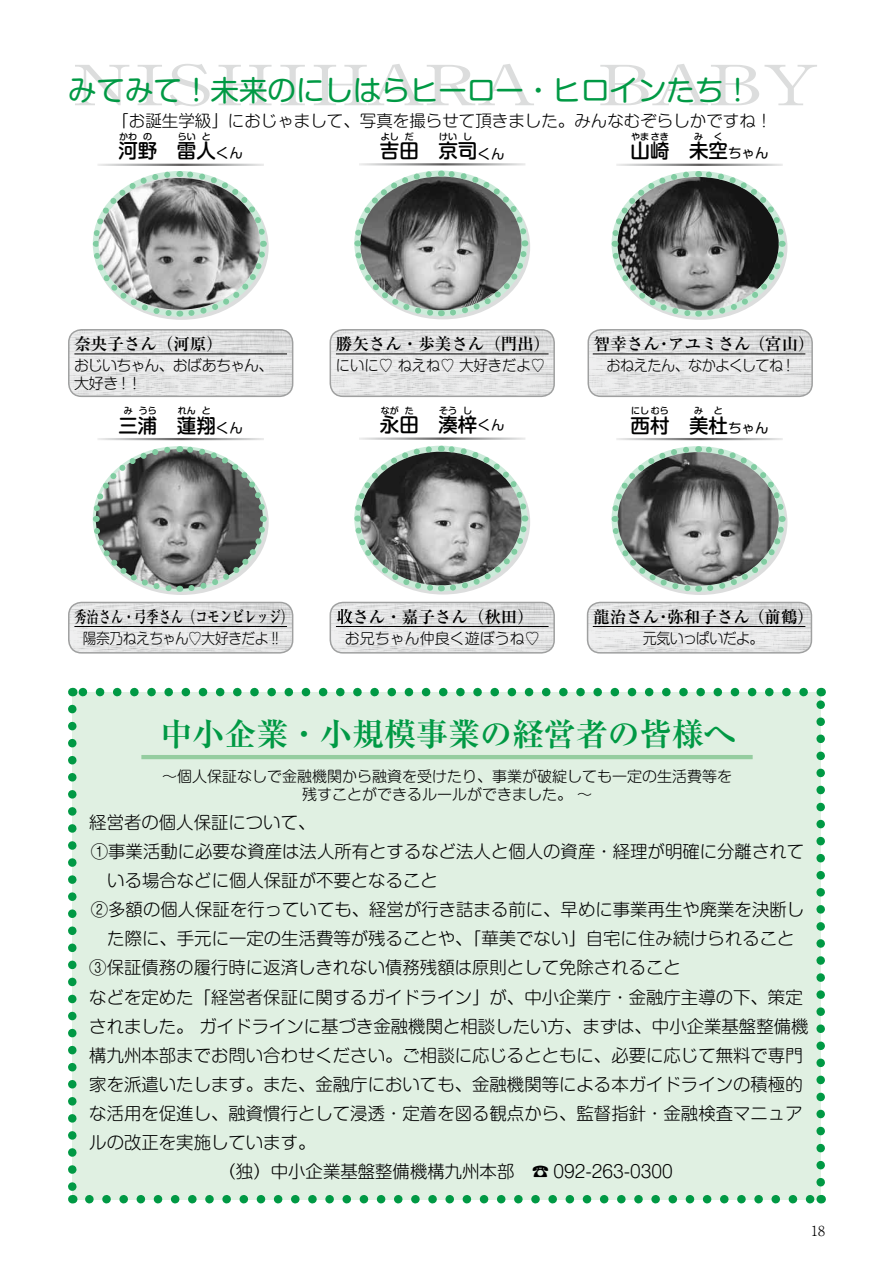
<style>
.page{position:relative;width:893px;height:1263px;background:#fff}
.page>*{position:absolute;margin:0;border:0;box-sizing:border-box;transform-origin:0 0}
.t1{font:700 31.95px "Ryumin Pr 6";color:#094}
.t2{font:28.5px "Shin M Go Pro";color:#094}
.t3{font:500 19.5px "Shin M Go Pro";color:#000}
.t4{font:300 17.4px "Shin M Go Pro";color:#000}
.t5{font:700 16.5px "Ryumin Pr 6";color:#000}
.t6{font:300 16.5px "Shin M Go Pro";color:#000}
.t7{font:700 16.5px "Ryumin Pr 6";color:#000;scale:.74 1}
.t8{font:300 15px/18px "Shin M Go Pro";color:#000;text-align:center}
.t9{font:300 15px "Shin M Go Pro";letter-spacing:-.035em;color:#000;scale:.92 1}
.t10{font:300 15px/18px "Shin M Go Pro";letter-spacing:-.06em;color:#000}
.t11{font:300 15px "Shin M Go Pro";letter-spacing:-.04em;color:#000;scale:.95 1}
.t12{font:300 15px "Shin M Go Pro";color:#000;scale:.95 1}
.t13{font:300 15px "Shin M Go Pro";letter-spacing:-.035em;color:#000;scale:.93 1}
.t14{font:300 13.8px "Ryumin Pr 6";color:#000}
.t15{font:13.5px "Shin M Go Pro";color:#000}
.t16{font:500 9px "Shin M Go Pro";color:#000}
</style>
<div class="page">
<div style="left:72px;top:692px;width:749px;height:507px;background:#e0f0e2"></div>
<svg style="left:89px;top:1195px;width:723px;height:8px"></svg>
<svg style="left:81px;top:688px;width:723px;height:8px"></svg>
<svg style="left:68px;top:709px;width:9px;height:494px"></svg>
<svg style="left:816px;top:688px;width:9px;height:494px"></svg>
<img style="left:590px;top:330px;width:222px;height:66px">
<div style="left:587px;top:329px;width:226px;height:68px;border:2px solid #9fa0a0;border-radius:13px"></div>
<img style="left:330px;top:330px;width:224px;height:66px">
<div style="left:330px;top:329px;width:225px;height:68px;border:2px solid #9fa0a0;border-radius:13px"></div>
<img style="left:69px;top:330px;width:224px;height:66px">
<div style="left:68px;top:329px;width:225px;height:68px;border:2px solid #9fa0a0;border-radius:13px"></div>
<img style="left:330px;top:602px;width:224px;height:51px">
<div style="left:330px;top:602px;width:225px;height:52px;border:2px solid #9fa0a0;border-radius:13px"></div>
<img style="left:588px;top:602px;width:223px;height:49px">
<div style="left:587px;top:602px;width:225px;height:52px;border:2px solid #9fa0a0;border-radius:13px"></div>
<img style="left:69px;top:602px;width:224px;height:49px">
<div style="left:68px;top:602px;width:225px;height:52px;border:2px solid #9fa0a0;border-radius:13px"></div>
<hr style="left:74px;top:626px;width:213px;height:1px;background:#000">
<hr style="left:336px;top:626px;width:213px;height:1px;background:#000">
<hr style="left:593px;top:626px;width:212px;height:1px;background:#000">
<hr style="left:593px;top:354px;width:212px;height:1px;background:#000">
<hr style="left:336px;top:354px;width:213px;height:1px;background:#000">
<hr style="left:74px;top:354px;width:213px;height:1px;background:#000">
<svg style="left:75px;top:64px;width:742px;height:42px"></svg>
<svg style="left:92px;top:171px;width:177px;height:149px"></svg>
<img style="left:99px;top:178px;width:161px;height:132px">
<svg style="left:611px;top:171px;width:177px;height:149px"></svg>
<svg style="left:354px;top:170px;width:176px;height:149px"></svg>
<svg style="left:92px;top:446px;width:177px;height:149px"></svg>
<svg style="left:611px;top:446px;width:177px;height:149px"></svg>
<svg style="left:354px;top:445px;width:176px;height:149px"></svg>
<hr style="left:141px;top:755px;width:612px;height:4px;background:#95cda0">
<svg style="left:337px;top:609px;width:16px;height:15px"></svg>
<h2 class="t2" style="left:68px;top:67px;width:686px">みてみて！未来のにしはらヒーロー・ヒロインたち!</h2>
<p class="t6" style="left:112px;top:107px;width:662px">「お誕生学級」におじゃまして、写真を撮らせて頂きました。みんなむぞらしかですね!</p>
<p class="t3" style="left:118px;top:135px;width:40px">河野</p>
<p class="t16" style="left:381px;top:129px;width:19px">よし</p>
<p class="t16" style="left:405px;top:129px;width:10px">だ</p>
<p class="t16" style="left:439px;top:129px;width:19px">けい</p>
<p class="t16" style="left:463px;top:129px;width:10px">し</p>
<p class="t16" style="left:178px;top:129px;width:19px">らい</p>
<p class="t16" style="left:202px;top:129px;width:10px">と</p>
<p class="t16" style="left:631px;top:129px;width:39px">やまさき</p>
<p class="t16" style="left:119px;top:129px;width:19px">かわ</p>
<p class="t16" style="left:143px;top:129px;width:10px">の</p>
<p class="t16" style="left:694px;top:129px;width:10px">み</p>
<p class="t16" style="left:714px;top:129px;width:10px">く</p>
<p class="t3" style="left:380px;top:135px;width:41px">吉田</p>
<p class="t3" style="left:438px;top:135px;width:40px">京司</p>
<p class="t3" style="left:630px;top:135px;width:40px">山崎</p>
<p class="t3" style="left:689px;top:135px;width:40px">未空</p>
<p class="t3" style="left:177px;top:135px;width:40px">雷人</p>
<p class="t15" style="left:728px;top:142px;width:42px">ちゃん</p>
<p class="t15" style="left:216px;top:142px;width:28px">くん</p>
<p class="t15" style="left:477px;top:143px;width:28px">くん</p>
<p class="t5" style="left:74px;top:331px;width:150px">奈央子さん（河原(</p>
<p class="t10" style="left:127px;top:355px;width:148px;text-indent:-53px">おじいちゃん、おばあちゃん、!</p>
<p class="t8" style="left:74px;top:373px;width:46px">大好き</p>
<p class="t8" style="left:116px;top:373px;width:17px">!</p>
<p class="t5" style="left:336px;top:331px;width:216px">勝矢さん・歩美さん（門出(</p>
<p class="t12" style="left:336px;top:353px;width:221px">にいに♡ ねえね♡ 大好きだよ♡</p>
<p class="t5" style="left:668px;top:331px;width:148px">アユミさん（宮山(</p>
<p class="t5" style="left:594px;top:331px;width:67px">智幸さん</p>
<p class="t11" style="left:606px;top:353px;width:201px">おねえたん、なかよくしてね!</p>
<p class="t5" style="left:656px;top:331px;width:18px">・</p>
<p class="t16" style="left:124px;top:404px;width:10px">み</p>
<p class="t16" style="left:139px;top:404px;width:19px">うら</p>
<p class="t3" style="left:118px;top:409px;width:40px">三浦</p>
<p class="t16" style="left:178px;top:404px;width:19px">れん</p>
<p class="t16" style="left:202px;top:404px;width:10px">と</p>
<p class="t3" style="left:177px;top:409px;width:40px">蓮翔</p>
<p class="t15" style="left:216px;top:417px;width:28px">くん</p>
<p class="t16" style="left:381px;top:403px;width:19px">なが</p>
<p class="t16" style="left:405px;top:403px;width:10px">た</p>
<p class="t3" style="left:380px;top:409px;width:41px">永田</p>
<p class="t16" style="left:439px;top:403px;width:19px">そう</p>
<p class="t16" style="left:463px;top:403px;width:10px">し</p>
<p class="t3" style="left:438px;top:409px;width:40px">湊梓</p>
<p class="t15" style="left:477px;top:414px;width:28px">くん</p>
<p class="t16" style="left:631px;top:404px;width:39px">にしむら</p>
<p class="t3" style="left:630px;top:409px;width:40px">西村</p>
<p class="t16" style="left:694px;top:404px;width:10px">み</p>
<p class="t16" style="left:714px;top:404px;width:10px">と</p>
<p class="t3" style="left:689px;top:409px;width:40px">美杜</p>
<p class="t15" style="left:728px;top:417px;width:42px">ちゃん</p>
<p class="t7" style="left:74px;top:604px;width:297px">秀治さん・弓季さん（コモンビレッジ(</p>
<p class="t9" style="left:83px;top:626px;width:215px">陽奈乃ねえちゃん♡大好きだよ !!</p>
<p class="t5" style="left:336px;top:604px;width:200px">　さん・嘉子さん（秋田(</p>
<p class="t8" style="left:345px;top:627px;width:196px">お兄ちゃん仲良く遊ぼうね♡</p>
<p class="t5" style="left:667px;top:604px;width:148px">弥和子さん（前鶴(</p>
<p class="t5" style="left:593px;top:604px;width:67px">龍治さん</p>
<p class="t5" style="left:655px;top:604px;width:18px">・</p>
<p class="t13" style="left:643px;top:626px;width:131px">元気いっぱいだよ。</p>
<h1 class="t1" style="left:161px;top:708px;width:577px">中小企業・小規模事業の経営者の皆様へ</h1>
<p class="t8" style="left:162px;top:765px;width:571px">～個人保証なしで金融機関から融資を受けたり、事業が破綻しても一定の生活費等を残すことができるルールができました。 ~</p>
<p class="t4" style="left:89px;top:808px;width:228px">経営者の個人保証について、</p>
<p class="t4" style="left:91px;top:837px;width:715px">①事業活動に必要な資産は法人所有とするなど法人と個人の資産・経理が明確に分離されて</p>
<p class="t4" style="left:107px;top:866px;width:332px">いる場合などに個人保証が不要となること</p>
<p class="t4" style="left:91px;top:896px;width:715px">②多額の個人保証を行っていても、経営が行き詰まる前に、早めに事業再生や廃業を決断し</p>
<p class="t4" style="left:107px;top:925px;width:689px">た際に、手元に一定の生活費等が残ることや、「華美でない」自宅に住み続けられること</p>
<p class="t4" style="left:89px;top:954px;width:593px">③保証債務の履行時に返済しきれない債務残額は原則として免除されること</p>
<p class="t4" style="left:89px;top:983px;width:715px">などを定めた「経営者保証に関するガイドライン」が、中小企業庁・金融庁主導の下、策定</p>
<p class="t4" style="left:89px;top:1012px;width:721px">されました。ガイドラインに基づき金融機関と相談したい方、まずは、中小企業基盤整備機</p>
<p class="t4" style="left:89px;top:1041px;width:715px">構九州本部までお問い合わせください。ご相談に応じるとともに、必要に応じて無料で専門</p>
<p class="t4" style="left:89px;top:1070px;width:715px">家を派遣いたします。また、金融庁においても、金融機関等による本ガイドラインの積極的</p>
<p class="t4" style="left:89px;top:1099px;width:715px">な活用を促進し、融資慣行として浸透・定着を図る観点から、監督指針・金融検査マニュア</p>
<p class="t4" style="left:89px;top:1128px;width:228px">ルの改正を実施しています。</p>
<p class="t4" style="left:532px;top:1157px;width:142px">☎ 092-263-0300</p>
<p class="t4" style="left:219px;top:1157px;width:297px">（独）中小企業基盤整備機構九州本部</p>
<p class="t14" style="left:811px;top:1220px;width:15px">18</p>
</div>
